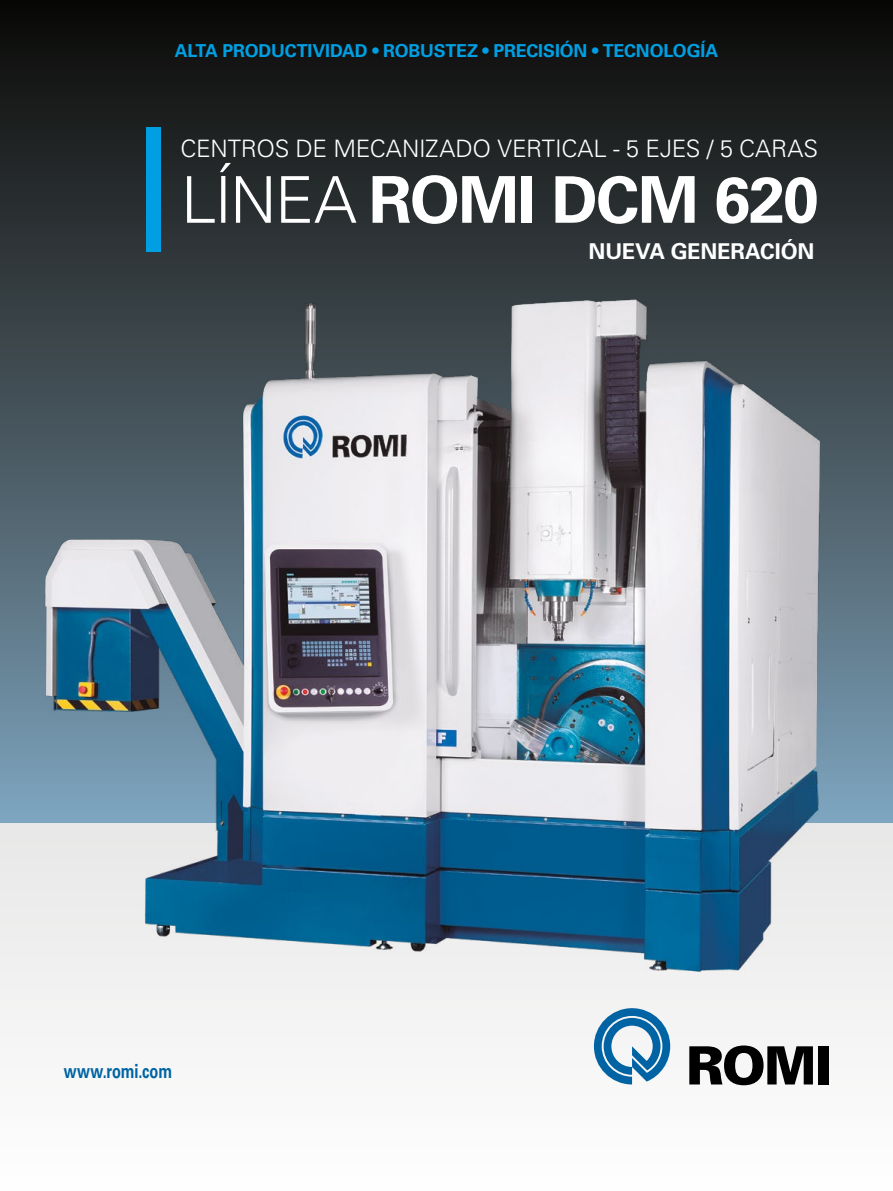
<style>
.page{position:relative;width:893px;height:1191px;background:#fff}
.page>*{position:absolute;margin:0;border:0;box-sizing:border-box;transform-origin:0 0}
.t1{font:700 64.5px "Univers";letter-spacing:-.025em;color:#fff}
.t2{font:300 24px "Univers";letter-spacing:-.01em;color:#fff}
.t3{font:700 21.75px "Univers";letter-spacing:-.01em;color:#fff}
.t4{font:700 19.5px "Univers";letter-spacing:-.005em;color:#0063a3;scale:.75 1}
.t5{font:700 17.85px "Univers";letter-spacing:-.01em;color:#009fe3}
.s1{font-weight:300}
</style>
<div class="page">
<div style="left:0;top:0;width:893px;height:823px;background:linear-gradient(to bottom,#0b0702,#7ea1b9)"></div>
<div style="left:0;top:823px;width:893px;height:368px;background:#f8f8f7"></div>
<div style="left:819px;top:1046px;width:10px;height:38px;background:#000"></div>
<svg style="left:594px;top:1008px;width:76px;height:76px"></svg>
<svg style="left:689px;top:1045px;width:124px;height:40px"></svg>
<div style="left:146px;top:128px;width:14px;height:124px;background:#009fe3"></div>
<img style="left:26px;top:275px;width:811px;height:697px">
<p class="t5" style="left:175px;top:40px;width:545px">ALTA PRODUCTIVIDAD • ROBUSTEZ • PRECISIÓN • TECNOLOGÍA</p>
<h2 class="t2" style="left:181px;top:134px;width:639px">CENTROS DE MECANIZADO VERTICAL - 5 EJES / 5 CARAS</h2>
<h1 class="t1" style="left:181px;top:162px;width:639px"><span class="s1">LÍNEA</span> ROMI DCM 620</h1>
<p class="t4" style="left:64px;top:1059px;width:146px">www.romi.com</p>
<p class="t3" style="left:589px;top:238px;width:227px">NUEVA GENERACIÓN</p>
</div>
